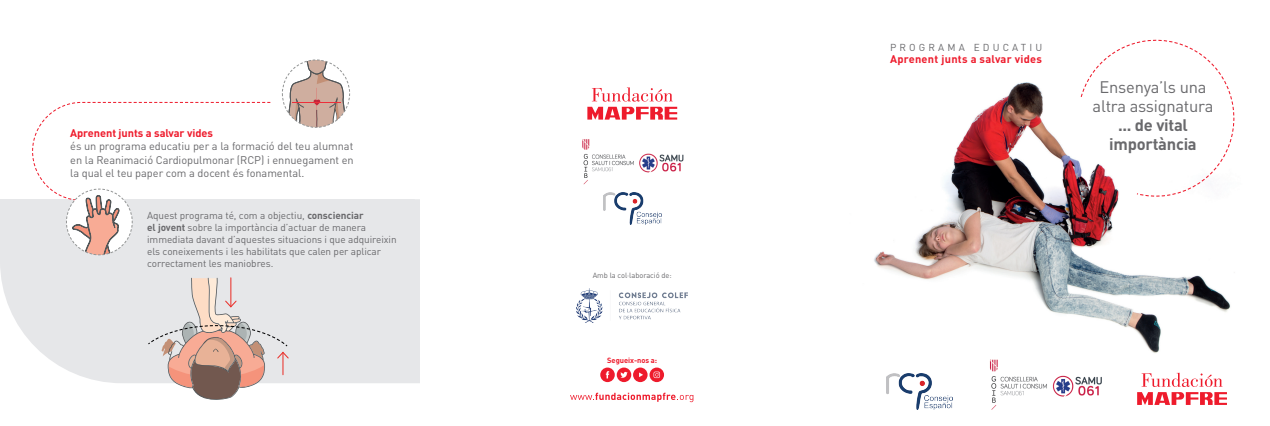
<style>
.page{position:relative;width:1270px;height:426px;background:#fff}
.page>*{position:absolute;margin:0;border:0;box-sizing:border-box;transform-origin:0 0}
.t1{font:16.5px/19px "DIN";letter-spacing:-.015em;color:#69696c;text-align:center}
.t2{font:700 16.5px/19px "DIN";letter-spacing:-.015em;color:#69696c;text-align:center}
.t3{font:11px/13.2px "DIN";letter-spacing:-.005em;color:#69696c;text-align:justify}
.t4{font:700 11px "DIN";letter-spacing:-.005em;color:#ee1b2c}
.t5{font:700 11px "DIN";letter-spacing:.025em;color:#ee1b2c}
.t6{font:10px/12px "DIN";letter-spacing:-.005em;color:#69696c}
.t7{font:10px "DIN";letter-spacing:.315em;color:#69696c}
.t8{font:7.5px "DIN";letter-spacing:-.005em;color:#69696c}
.t9{font:700 7.5px "DIN";letter-spacing:-.005em;color:#ee1b2c}
.s1{font-weight:700}
</style>
<div class="page">
<div style="left:0;top:199px;width:420px;height:184px;background:#e6e7e9"></div>
<img style="left:874px;top:82px;width:357px;height:271px">
<svg style="left:1137px;top:372px;width:90px;height:32px"></svg>
<svg style="left:587px;top:107px;width:90px;height:12px"></svg>
<svg style="left:592px;top:87px;width:81px;height:14px"></svg>
<img style="left:576px;top:288px;width:112px;height:34px">
<svg style="left:32px;top:101px;width:239px;height:100px"></svg>
<svg style="left:147px;top:277px;width:143px;height:123px;background:#dac9c3"></svg>
<svg style="left:282px;top:61px;width:68px;height:65px"></svg>
<hr style="left:317px;top:88px;width:1px;height:39px;background:#ed2f3a">
<hr style="left:292px;top:102px;width:48px;height:1px;background:#ed2f3a">
<div style="left:282px;top:59px;width:68px;height:69px;border:1px dashed #939595;border-radius:50%"></div>
<svg style="left:66px;top:188px;width:67px;height:67px"></svg>
<svg style="left:1080px;top:39px;width:155px;height:159px"></svg>
<svg style="left:570px;top:392px;width:123px;height:9px"></svg>
<svg style="left:600px;top:367px;width:31px;height:14px"></svg>
<div style="left:633px;top:367px;width:15px;height:14px;background:#ee1b2c;border-radius:50%"></div>
<svg style="left:649px;top:367px;width:15px;height:14px"></svg>
<svg style="left:639px;top:372px;width:4px;height:4px"></svg>
<svg style="left:654px;top:371px;width:6px;height:6px"></svg>
<img style="left:604px;top:192px;width:57px;height:32px">
<img style="left:886px;top:373px;width:67px;height:36px">
<img style="left:990px;top:359px;width:112px;height:51px">
<img style="left:582px;top:139px;width:102px;height:46px">
<p class="t4" style="left:70px;top:126px;width:144px">Aprenent junts a salvar vides</p>
<p class="t3" style="left:70px;top:139px;width:285px">és un programa educatiu per a la formació del teu alumnat en la Reanimació Cardiopulmonar (RCP) i ennuegament en la qual el teu paper com a docent és fonamental.</p>
<p class="t6" style="left:147px;top:209px;width:251px">Aquest programa té, com a objectiu, <span class="s1">conscienciar<br>el jovent</span> sobre la importància d’actuar de manera immediata davant d’aquestes situacions i que adquireixin els coneixements i les habilitats que calen per aplicar correctament les maniobres.</p>
<p class="t8" style="left:593px;top:270px;width:81px">Amb la col·laboració de:</p>
<p class="t9" style="left:607px;top:355px;width:52px">Segueix-nos a:</p>
<p class="t7" style="left:890px;top:41px;width:154px">PROGRAMA EDUCATIU</p>
<p class="t5" style="left:890px;top:51px;width:154px">Aprenent junts a salvar vides</p>
<h1 class="t1" style="left:1093px;top:77px;width:122px">Ensenya’ls una altra assignatura</h1>
<h1 class="t2" style="left:1109px;top:115px;width:89px">... de vital importància</h1>
</div>
